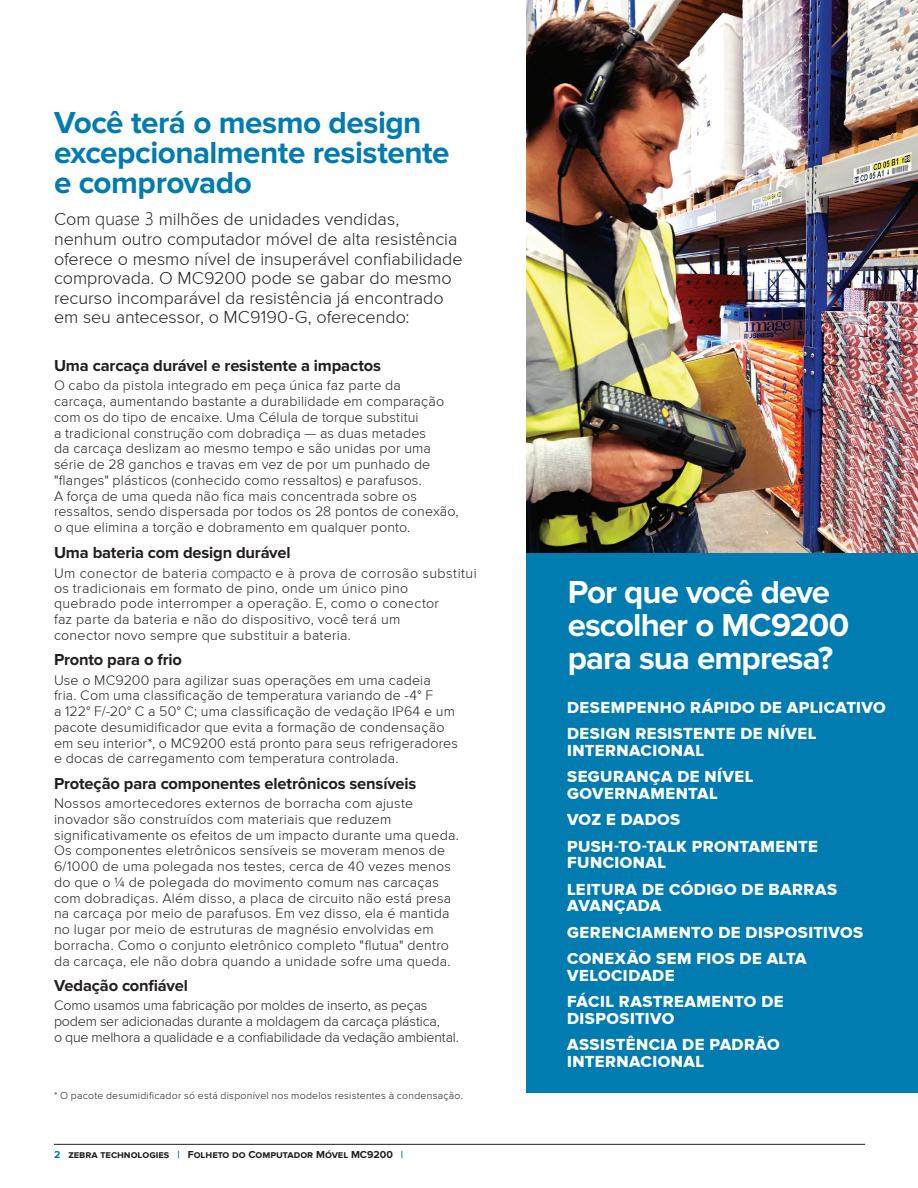
<style>
.page{position:relative;width:918px;height:1188px;background:#fff}
.page>*{position:absolute;margin:0;border:0;box-sizing:border-box;transform-origin:0 0}
.Title_Headline{font:700 33px/33px "Proxima Nova";letter-spacing:-.025em;color:#fff}
.Heading_3_Bold_-_Blu{font:700 31.5px/30px "Proxima Nova";letter-spacing:-.02em;color:#007cb1}
.Intro_Body_Copy{font:300 18px/19.5px "Proxima Nova";color:#231f20}
.Sidebar_Bullets{font:16.5px/16.5px "Proxima Nova Extrabld";letter-spacing:.025em;color:#fff}
.LEVEL_3_Heading-Blac{font:700 16.5px "Proxima Nova";letter-spacing:-.01em;color:#231f20}
.Body_Copy{font:300 14.25px/15.8px "Proxima Nova";letter-spacing:.01em;color:#231f20}
.Body_Copy-2{font:300 14.25px/15.8px "Proxima Nova";letter-spacing:-.015em;color:#231f20}
.Body_Copy-3{font:300 14.25px "Proxima Nova";letter-spacing:.03em;color:#231f20}
.Body_Copy-4{font:300 10.5px "Proxima Nova";letter-spacing:.02em;color:#231f20}
.t1{font:700 10.5px "Proxima Nova";color:#231f20}
.s1{font-family:"Segoe UI"}
.s2{color:#007cb1}
</style>
<div class="page">
<hr style="left:54px;top:1144px;width:811px;height:1px;background:#231f20">
<img style="left:526px;top:0;width:392px;height:554px">
<div style="left:526px;top:554px;width:392px;height:540px;background:#007cb1"></div>
<p class="Heading_3_Bold_-_Blu" style="left:54px;top:109px;width:397px">Você terá o mesmo design excepcionalmente resistente e comprovado</p>
<p class="Intro_Body_Copy" style="left:54px;top:210px;width:347px">Com <span class="s1">quase 3</span> milhões de unidades vendidas,</p>
<p class="Intro_Body_Copy" style="left:54px;top:230px;width:405px">nenhum outro computador móvel de alta resistência</p>
<p class="Intro_Body_Copy" style="left:54px;top:250px;width:410px">oferece o mesmo nível de insuperável confiabilidade comprovada. O MC9200 pode se gabar do mesmo recurso incomparável da resistência já encontrado em seu antecessor, o MC9190-G, oferecendo:</p>
<p class="LEVEL_3_Heading-Blac" style="left:54px;top:356px;width:329px">Uma carcaça durável e resistente a impactos</p>
<p class="Body_Copy" style="left:54px;top:378px;width:406px">O cabo da pistola integrado em peça única faz parte da<br>carcaça, aumentando bastante a durabilidade em comparação com os do tipo de encaixe. Uma Célula de torque substitui<br>a tradicional construção com dobradiça — as duas metades<br>da carcaça deslizam ao mesmo tempo e são unidas por uma série de 28 ganchos e travas em vez de por um punhado de "flanges" plásticos (conhecido como ressaltos) e parafusos.<br>A força de uma queda não fica mais concentrada sobre os ressaltos, sendo dispersada por todos os 28 pontos de conexão, o que elimina a torção e dobramento em qualquer ponto.</p>
<p class="LEVEL_3_Heading-Blac" style="left:54px;top:543px;width:238px">Uma bateria com design durável</p>
<p class="Body_Copy" style="left:54px;top:580px;width:387px">os tradicionais em formato de pino, onde um único pino quebrado pode interromper a operação. E, como o conector faz parte da bateria e não do dispositivo, você terá um conector novo sempre que substituir a bateria.</p>
<p class="LEVEL_3_Heading-Blac" style="left:54px;top:650px;width:129px">Pronto para o frio</p>
<p class="Body_Copy" style="left:54px;top:672px;width:405px">Use o MC9200 para agilizar suas operações em uma cadeia<br>fria. Com uma classificação de temperatura variando de -4° F<br>a 122° F/-20° C a 50° C; uma classificação de vedação IP64 e um pacote desumidificador que evita a formação de condensação em seu interior*, o MC9200 está pronto para seus refrigeradores e docas de carregamento com temperatura controlada.</p>
<p class="LEVEL_3_Heading-Blac" style="left:54px;top:774px;width:364px">Proteção para componentes eletrônicos sensíveis</p>
<p class="Body_Copy" style="left:54px;top:796px;width:406px">Nossos amortecedores externos de borracha com ajuste inovador são construídos com materiais que reduzem significativamente os efeitos de um impacto durante uma queda.<br>Os componentes eletrônicos sensíveis se moveram menos de 6/1000 de uma polegada nos testes, cerca de 40 vezes menos do que o ¼ de polegada do movimento comum nas carcaças com dobradiças. Além disso, a placa de circuito não está presa na carcaça por meio de parafusos. Em vez disso, ela é mantida no lugar por meio de estruturas de magnésio envolvidas em borracha. Como o conjunto eletrônico completo "flutua" dentro da carcaça, ele não dobra quando a unidade sofre uma queda.</p>
<p class="LEVEL_3_Heading-Blac" style="left:54px;top:976px;width:135px">Vedação confiável</p>
<p class="Body_Copy-2" style="left:54px;top:998px;width:406px">Como usamos uma fabricação por moldes de inserto, as peças podem ser adicionadas durante a moldagem da carcaça plástica,<br>o que melhora a qualidade e a confiabilidade da vedação ambiental.</p>
<p class="Body_Copy-3" style="left:54px;top:565px;width:424px">Um conector de bateria <span class="s1">compacto</span> e à prova de corrosão substitui</p>
<p class="Body_Copy-4" style="left:54px;top:1089px;width:411px">* O pacote desumidificador só está disponível nos modelos resistentes à condensação.</p>
<p class="t1" style="left:54px;top:1148px;width:351px"><span class="s2">2</span> zebra technologies <span class="s2">|</span> Folheto do Computador Móvel MC9200 <span class="s2">|</span></p>
<p class="Title_Headline" style="left:568px;top:577px;width:283px">Por que você deve escolher o MC9200 para sua empresa?</p>
<p class="Sidebar_Bullets" style="left:567px;top:700px;width:320px">DESEMPENHO RÁPIDO DE APLICATIVO</p>
<p class="Sidebar_Bullets" style="left:567px;top:727px;width:251px">DESIGN RESISTENTE DE NÍVEL<br>INTERNACIONAL</p>
<p class="Sidebar_Bullets" style="left:567px;top:770px;width:188px">SEGURANÇA DE NÍVEL<br>GOVERNAMENTAL</p>
<p class="Sidebar_Bullets" style="left:567px;top:813px;width:114px">VOZ E DADOS</p>
<p class="Sidebar_Bullets" style="left:567px;top:839px;width:252px">PUSH-TO-TALK PRONTAMENTE<br>FUNCIONAL</p>
<p class="Sidebar_Bullets" style="left:567px;top:882px;width:271px">LEITURA DE CÓDIGO DE BARRAS<br>AVANÇADA</p>
<p class="Sidebar_Bullets" style="left:567px;top:925px;width:297px">GERENCIAMENTO DE DISPOSITIVOS</p>
<p class="Sidebar_Bullets" style="left:567px;top:951px;width:241px">CONEXÃO SEM FIOS DE ALTA<br>VELOCIDADE</p>
<p class="Sidebar_Bullets" style="left:567px;top:994px;width:218px">FÁCIL RASTREAMENTO DE<br>DISPOSITIVO</p>
<p class="Sidebar_Bullets" style="left:567px;top:1037px;width:214px">ASSISTÊNCIA DE PADRÃO<br>INTERNACIONAL</p>
</div>
